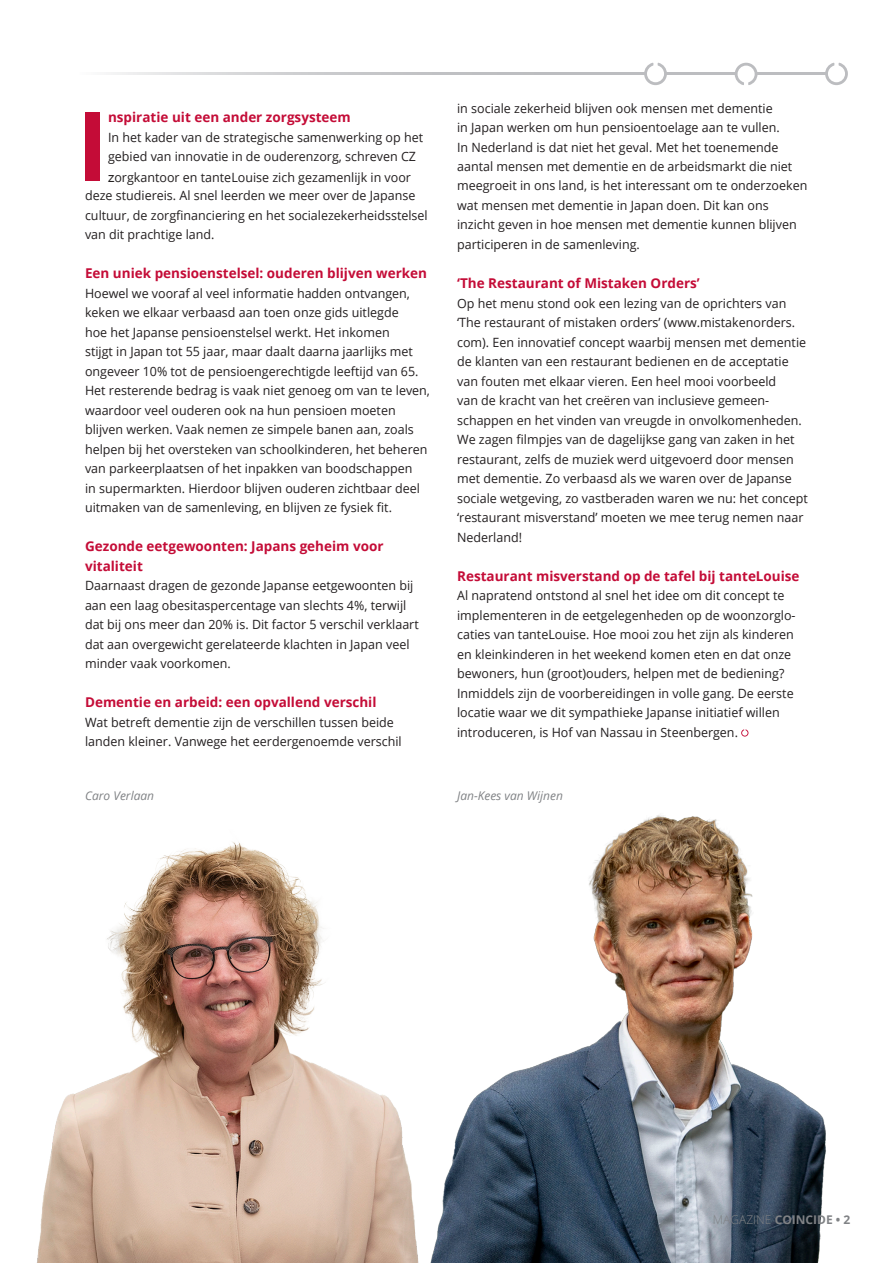
<style>
.page{position:relative;width:893px;height:1263px;background:#fff}
.page>*{position:absolute;margin:0;border:0;box-sizing:border-box;transform-origin:0 0}
.t1{font:700 95.4px "Open Sans";color:#c40c37}
.t2{font:700 13.5px/19.5px "Open Sans";color:#c40c37}
.t3{font:12.75px/19.5px "Open Sans";color:#231f20}
.t4{font:italic 12px "Open Sans";color:#808285}
.t5{font:700 12px "Open Sans";color:#808285}
.s1{font-family:"Helvetica Neue";font-size:13.5px}
.s2{font-weight:300}
</style>
<div class="page">
<svg style="left:741px;top:729px;width:7px;height:8px"></svg>
<img style="left:37px;top:848px;width:164px;height:415px">
<img style="left:201px;top:815px;width:625px;height:448px">
<hr style="left:665px;top:72px;width:70px;height:3px;background:#bcbdc0">
<hr style="left:757px;top:72px;width:69px;height:3px;background:#bcbdc0">
<svg style="left:644px;top:63px;width:23px;height:22px"></svg>
<svg style="left:735px;top:63px;width:22px;height:22px"></svg>
<svg style="left:825px;top:63px;width:23px;height:22px"></svg>
<hr style="left:79px;top:72px;width:566px;height:3px;background:#bcbdc0">
<p class="t1" style="left:76px;top:79px;width:33px">I</p>
<p class="t2" style="left:108px;top:107px;width:244px">nspiratie uit een ander zorgsysteem</p>
<p class="t3" style="left:108px;top:127px;width:317px;line-height:20px">In het kader van de strategische samenwerking op het gebied van innovatie in de ouderenzorg, schreven CZ <span class="s1">z</span>orgkantoor en tanteLouise zich gezamenlijk in voor</p>
<p class="t3" style="left:85px;top:186px;width:344px">deze studiereis. Al snel leerden we meer over de Japanse cultuur, de zorgfinanciering en het socialezekerheidsstelsel van dit prachtige land.</p>
<p class="t2" style="left:85px;top:263px;width:343px">Een uniek pensioenstelsel: ouderen blijven werken</p>
<p class="t3" style="left:85px;top:283px;width:346px">Hoewel we vooraf al veel informatie hadden ontvangen, keken we elkaar verbaasd aan toen onze gids uitlegde<br>hoe het Japanse pensioenstelsel werkt. Het inkomen<br>stijgt in Japan tot 55 jaar, maar daalt daarna jaarlijks met ongeveer 10% tot de pensioengerechtigde leeftijd van 65.<br>Het resterende bedrag is vaak niet genoeg om van te leven, waardoor veel ouderen ook na hun pensioen moeten blijven werken. Vaak nemen ze simpele banen aan, zoals helpen bij het oversteken van schoolkinderen, het beheren van parkeerplaatsen of het inpakken van boodschappen<br>in supermarkten. Hierdoor blijven ouderen zichtbaar deel uitmaken van de samenleving, en blijven ze fysiek fit.</p>
<p class="t2" style="left:85px;top:536px;width:300px">Gezonde eetgewoonten: Japans geheim voor vitaliteit</p>
<p class="t3" style="left:85px;top:576px;width:335px">Daarnaast dragen de gezonde Japanse eetgewoonten bij aan een laag obesitaspercentage van slechts 4%, terwijl dat bij ons meer dan 20% is. Dit factor 5 verschil verklaart dat aan overgewicht gerelateerde klachten in Japan veel minder vaak voorkomen.</p>
<p class="t2" style="left:85px;top:692px;width:293px">Dementie en arbeid: een opvallend verschil</p>
<p class="t3" style="left:85px;top:712px;width:318px">Wat betreft dementie zijn de verschillen tussen beide landen kleiner. Vanwege het eerdergenoemde verschil</p>
<p class="t3" style="left:457px;top:98px;width:352px">in sociale zekerheid blijven ook mensen met dementie<br>in Japan werken om hun pensioentoelage aan te vullen.<br>In Nederland is dat niet het geval. Met het toenemende aantal mensen met dementie en de arbeidsmarkt die niet meegroeit in ons land, is het interessant om te onderzoeken wat mensen met dementie in Japan doen. Dit kan ons inzicht geven in hoe mensen met dementie kunnen blijven participeren in de samenleving.</p>
<p class="t2" style="left:457px;top:273px;width:244px">‘The Restaurant of Mistaken Orders’</p>
<p class="t3" style="left:457px;top:293px;width:352px">Op het menu stond ook een lezing van de oprichters van ‘The restaurant of mistaken orders’ (www.mistakenorders. com). Een innovatief concept waarbij mensen met dementie de klanten van een restaurant bedienen en de acceptatie van fouten met elkaar vieren. Een heel mooi voorbeeld<br>van de kracht van het creëren van inclusieve gemeen&shy;schappen en het vinden van vreugde in onvolkomenheden.<br>We zagen filmpjes van de dagelijkse gang van zaken in het restaurant, zelfs de muziek werd uitgevoerd door mensen met dementie. Zo verbaasd als we waren over de Japanse sociale wetgeving, zo vastberaden waren we nu: het concept ‘restaurant misverstand’ moeten we mee terug nemen naar Nederland!</p>
<p class="t2" style="left:457px;top:566px;width:344px">Restaurant misverstand op de tafel bij tanteLouise</p>
<p class="t3" style="left:457px;top:585px;width:340px">Al napratend ontstond al snel het idee om dit concept te implementeren in de eetgelegenheden op de woonzorglo&shy;caties van tanteLouise. Hoe mooi zou het zijn als kinderen en kleinkinderen in het weekend komen eten en dat onze bewoners, hun (groot)ouders, helpen met de bediening?<br>Inmiddels zijn de voorbereidingen in volle gang. De eerste locatie waar we dit sympathieke Japanse initiatief willen introduceren, is Hof van Nassau in Steenbergen.</p>
<p class="t4" style="left:85px;top:787px;width:71px">Caro Verlaan</p>
<p class="t4" style="left:457px;top:787px;width:107px">Jan-Kees van Wijnen</p>
<p class="t5" style="left:713px;top:1211px;width:139px"><span class="s2">MAGAZINE</span> COINCIDE • 2</p>
</div>
